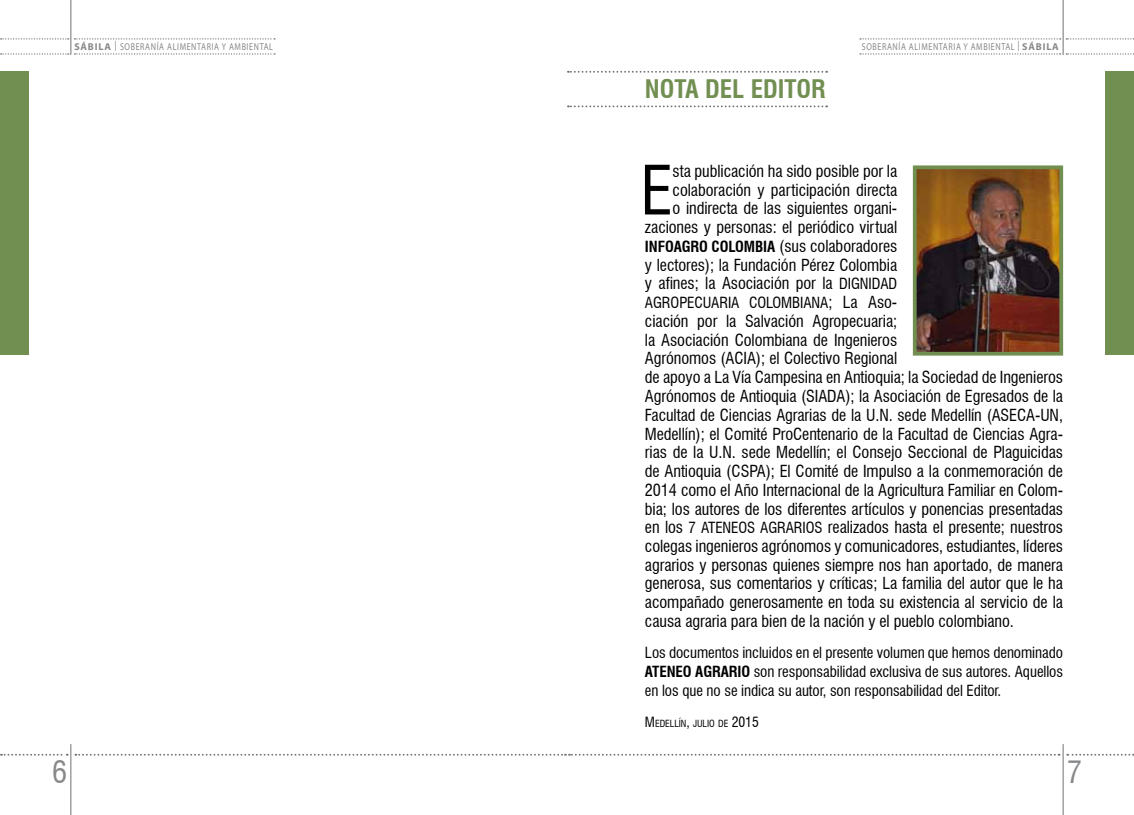
<style>
.page{position:relative;width:1134px;height:815px;background:#fff}
.page>*{position:absolute;margin:0;border:0;box-sizing:border-box;transform-origin:0 0}
.t1{font:condensed 66.12px "Swiss 721 BT";color:#000}
.t2{font:condensed 30px "Swiss 721 BT";color:#87888a}
.t3{font:700 condensed 25px "Swiss 721 BT";color:#728f52}
.t4{font:condensed 16.25px/18.8px "Swiss 721 BT";letter-spacing:-.005em;color:#000;text-align:right}
.t5{font:condensed 15px/18.8px "Swiss 721 BT";letter-spacing:-.005em;color:#000;text-align:justify}
.t6{font:10px "Myriad Pro";letter-spacing:.08em;color:#87888a;scale:.8 1}
.t7{font:condensed 9.62px "Swiss 721 BT";letter-spacing:-.005em;color:#000}
.s1{font-weight:700}
.s2{font-size:15px}
.s3{font-weight:700;font-size:15px}
.s4{font-size:16.25px}
.s5{font-size:13.75px}
</style>
<div class="page">
<svg style="left:1px;top:754px;width:67px;height:2px"></svg>
<hr style="left:70px;top:0;width:1px;height:55px;background:#707172">
<svg style="left:1px;top:38px;width:274px;height:2px"></svg>
<svg style="left:1px;top:53px;width:274px;height:2px"></svg>
<hr style="left:1063px;top:0;width:1px;height:55px;background:#707172">
<svg style="left:860px;top:38px;width:274px;height:2px"></svg>
<svg style="left:860px;top:53px;width:274px;height:2px"></svg>
<hr style="left:70px;top:744px;width:1px;height:71px;background:#707172">
<svg style="left:1067px;top:754px;width:67px;height:2px"></svg>
<hr style="left:1063px;top:744px;width:1px;height:71px;background:#707172">
<svg style="left:75px;top:754px;width:985px;height:2px"></svg>
<div style="left:0;top:71px;width:28px;height:283px;background:#728f52"></div>
<div style="left:1106px;top:71px;width:28px;height:283px;background:#728f52"></div>
<svg style="left:568px;top:71px;width:259px;height:2px"></svg>
<svg style="left:568px;top:105px;width:259px;height:2px"></svg>
<img style="left:918px;top:170px;width:140px;height:181px">
<div style="left:913px;top:165px;width:150px;height:191px;border:4px solid #728f52"></div>
<p class="t6" style="left:74px;top:41px;width:250px"><span class="s1">SÁBILA</span> <span class="s2">I</span> SOBERANÍA ALIMENTARIA Y AMBIENTAL</p>
<p class="t6" style="left:862px;top:41px;width:248px">SOBERANÍA ALIMENTARIA Y AMBIENTAL <span class="s2">I</span> <span class="s1">SÁBILA</span></p>
<h3 class="t3" style="left:645px;top:74px;width:182px">NOTA DEL EDITOR</h3>
<p class="t4" style="left:645px;top:162px;width:254px">sta publicación ha sido posible por la colaboración y participación directa<br>o indirecta de las siguientes organi&shy;zaciones y personas: el periódico virtual <span class="s3">INFOAGRO COLOMBIA</span> (sus colaboradores y lectores); la Fundación Pérez Colombia y afines; la Asociación por la <span class="s2">DIGNIDAD</span></p>
<p class="t5" style="left:645px;top:293px;width:254px">AGROPECUARIA COLOMBIANA<span class="s4">; La Aso-</span></p>
<p class="t4" style="left:645px;top:312px;width:420px;text-align:left">ciación por la Salvación Agropecuaria;<br>la Asociación Colombiana de Ingenieros<br>Agrónomos (ACIA); el Colectivo Regional<br>de apoyo a La Vía Campesina en Antioquia; la Sociedad de Ingenieros Agrónomos de Antioquia (SIADA); la Asociación de Egresados de la Facultad de Ciencias Agrarias de la U.N. sede Medellín (ASECA-UN, Medellín); el Comité ProCentenario de la Facultad de Ciencias Agra&shy;rias de la U.N. sede Medellín; el Consejo Seccional de Plaguicidas de Antioquia (CSPA); El Comité de Impulso a la conmemoración de 2014 como el Año Internacional de la Agricultura Familiar en Colom&shy;bia; los autores de los diferentes artículos y ponencias presentadas en los <span class="s2">7 ATENEOS AGRARIOS</span> realizados hasta el presente; nuestros colegas ingenieros agrónomos y comunicadores, estudiantes, líderes agrarios y personas quienes siempre nos han aportado, de manera generosa, sus comentarios y críticas; La familia del autor que le ha acompañado generosamente en toda su existencia al servicio de la causa agraria para bien de la nación y el pueblo colombiano.</p>
<p class="t5" style="left:645px;top:643px;width:420px">Los documentos incluidos en el presente volumen que hemos denominado <span class="s1">ATENEO AGRARIO</span> son responsabilidad exclusiva de sus autores. Aquellos en los que no se indica su autor, son responsabilidad del Editor.</p>
<p class="t7" style="left:645px;top:718px;width:115px"><span class="s5">M</span>EDELLÍN<span class="s5">,</span> JULIO DE <span class="s5">2015</span></p>
<h1 class="t1" style="left:640px;top:151px;width:34px">E</h1>
<h2 class="t2" style="left:52px;top:754px;width:16px">6</h2>
<h2 class="t2" style="left:1067px;top:754px;width:16px">7</h2>
</div>
